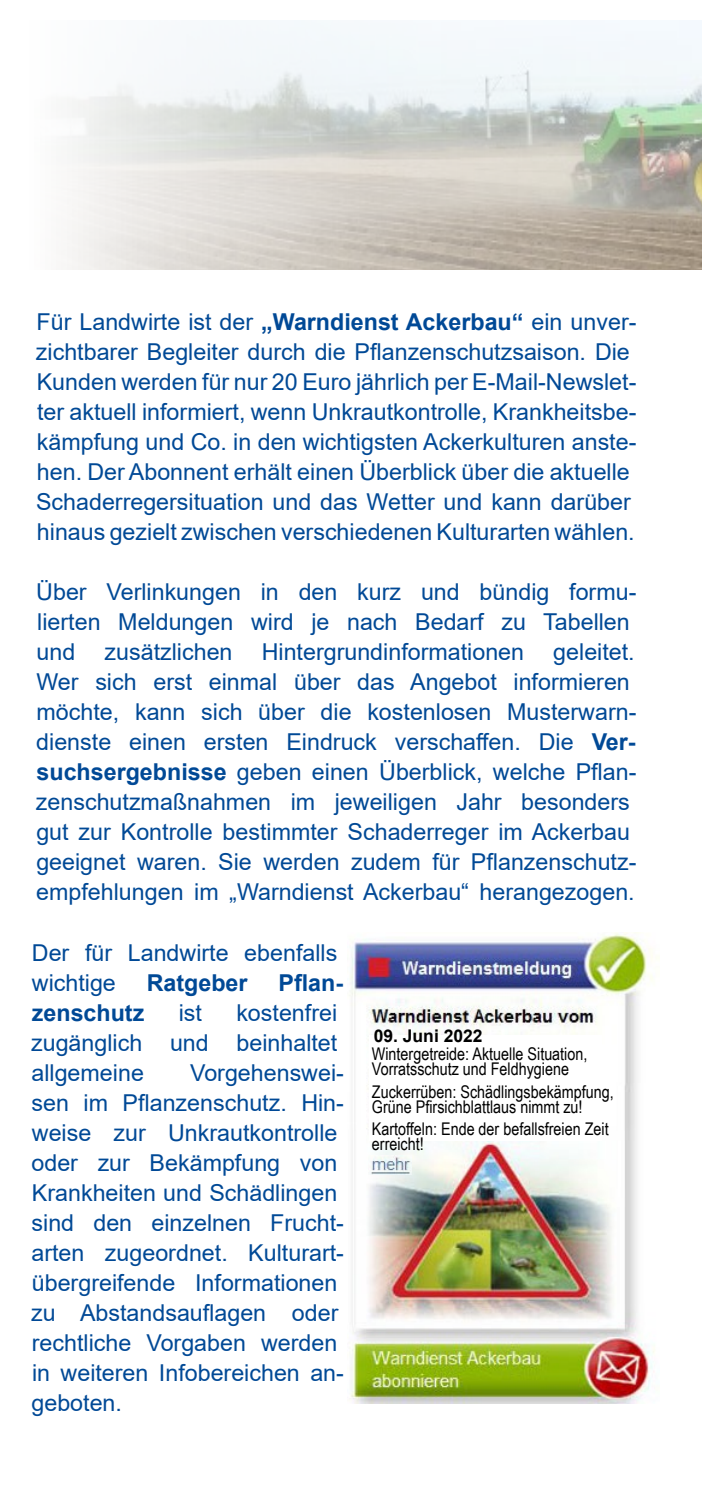
<style>
.page{position:relative;width:702px;height:1489px;background:#fff}
.page>*{position:absolute;margin:0;border:0;box-sizing:border-box;transform-origin:0 0}
.t1{font:23.25px/30px "Arial";color:#004996}
.t2{font:700 23.25px "Arial";color:#004996}
.t3{font:17.5px/15px "Arial Narrow";color:#000}
.t4{font:700 17.5px "Arial";color:#000}
.s1{font-weight:700}
</style>
<div class="page">
<img style="left:349px;top:932px;width:310px;height:471px">
<img style="left:67px;top:21px;width:635px;height:248px">
<div style="left:369px;top:1035px;width:233px;height:105px;background:#fff"></div>
<img style="left:368px;top:1155px;width:44px;height:19px">
<p class="t1" style="left:36px;top:307px;width:602px">Für Landwirte ist der <span class="s1">„Warndienst Ackerbau“</span> ein unver&shy;zichtbarer Begleiter durch die Pflanzenschutzsaison. Die Kunden werden für nur 20 Euro jährlich per E-Mail-Newslet&shy;ter aktuell informiert, wenn Unkrautkontrolle, Krankheitsbe&shy;kämpfung und Co. in den wichtigsten Ackerkulturen anste&shy;hen. Der Abonnent erhält einen Überblick über die aktuelle Schaderregersituation und das Wetter und kann darüber hinaus gezielt zwischen verschiedenen Kulturarten wählen.</p>
<p class="t1" style="left:36px;top:577px;width:601px">Über Verlinkungen in den kurz und bündig formu&shy;lierten Meldungen wird je nach Bedarf zu Tabellen und</p>
<p class="t1" style="left:105px;top:637px;width:129px">zusätzlichen</p>
<p class="t1" style="left:262px;top:637px;width:264px">Hintergrundinformationen</p>
<p class="t1" style="left:36px;top:637px;width:602px;text-indent:517px">geleitet.<br>Wer sich erst einmal über das Angebot informieren möchte, kann sich über die kostenlosen Musterwarn&shy;dienste einen ersten Eindruck verschaffen. Die <span class="s1">Ver&shy;suchsergebnisse</span> geben einen Überblick, welche Pflan&shy;zenschutzmaßnahmen im jeweiligen Jahr besonders gut zur Kontrolle bestimmter Schaderreger im Ackerbau geeignet waren. Sie werden zudem für Pflanzenschutz&shy;empfehlungen im „Warndienst Ackerbau“ herangezogen.</p>
<p class="t1" style="left:32px;top:937px;width:307px">Der für Landwirte ebenfalls wichtige</p>
<p class="t2" style="left:147px;top:965px;width:102px">Ratgeber</p>
<p class="t2" style="left:278px;top:965px;width:66px">Pflan-</p>
<p class="t1" style="left:31px;top:997px;width:308px;text-align:justify;text-indent:205px">kostenfrei zugänglich und beinhaltet allgemeine</p>
<p class="t2" style="left:32px;top:995px;width:114px">zenschutz</p>
<p class="t1" style="left:179px;top:997px;width:25px">ist</p>
<p class="t1" style="left:31px;top:1057px;width:314px;text-indent:159px">Vorgehenswei&shy;sen im Pflanzenschutz. Hin&shy;weise zur Unkrautkontrolle oder zur Bekämpfung von<br>Krankheiten und Schädlingen sind den einzelnen Frucht&shy;arten zugeordnet. Kulturart&shy;übergreifende Informationen zu Abstandsauflagen oder rechtliche Vorgaben werden in weiteren Infobereichen an&shy;geboten.</p>
<p class="t4" style="left:373px;top:1023px;width:110px">09. Juni 2022</p>
<p class="t3" style="left:372px;top:1045px;width:217px">Wintergetreide: Aktuelle Situation,<br>Vorratsschutz und Feldhygiene</p>
<p class="t3" style="left:372px;top:1083px;width:243px">Zuckerrüben: Schädlingsbekämpfung,<br>Grüne Pfirsichblattlaus nimmt zu!</p>
<p class="t3" style="left:372px;top:1120px;width:238px">Kartoffeln: Ende der befallsfreien Zeit erreicht!</p>
</div>
